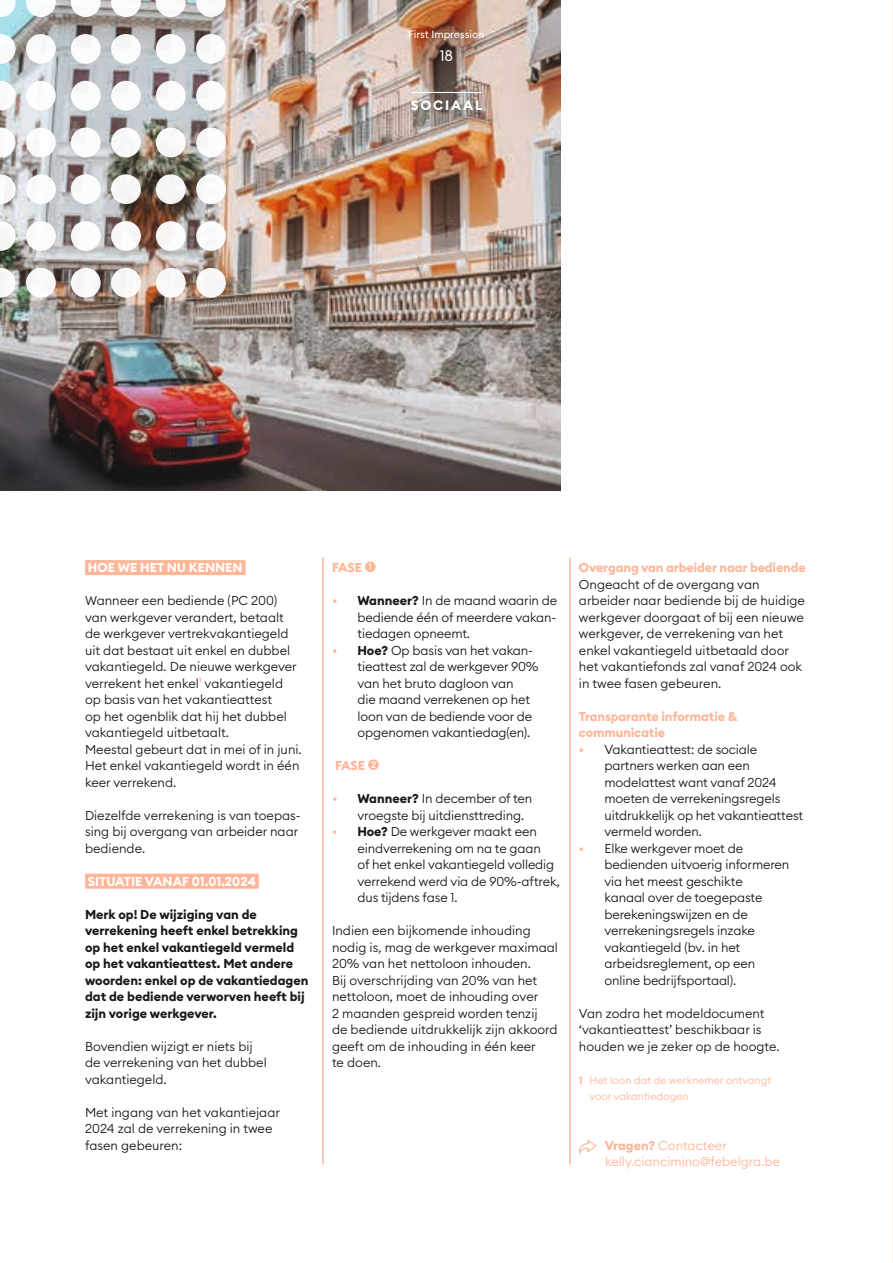
<style>
.page{position:relative;width:893px;height:1263px;background:#fff}
.page>*{position:absolute;margin:0;border:0;box-sizing:border-box;transform-origin:0 0}
.t1{font:15px "Euclid Circular B";color:#fff}
.t2{font:700 13.5px "Euclid Circular B";letter-spacing:.14em;color:#fff}
.t3{font:300 12.75px/16.5px "Euclid Circular B";letter-spacing:-.005em;color:#171818}
.t4{font:700 12.75px/16.5px "Euclid Circular B";color:#171818}
.t5{font:700 12.75px/16.5px "Euclid Circular B";letter-spacing:-.01em;color:#ffb597}
.t6{font:300 12.75px/16.5px "Euclid Circular B";color:#ffb597}
.t7{font:700 12.75px "Euclid Circular B";color:#fff}
.t8{font:300 10.5px/16.5px "Euclid Circular B";color:#ffb597}
.t9{font:10.5px "Euclid Circular B";color:#fff}
.s1{color:#ffb597}
.s2{font-weight:700}
.s3{font-weight:700;color:#ffb597}
</style>
<div class="page">
<hr style="left:892px;top:0;width:1px;height:1263px;background:#fff3ea">
<img style="left:0;top:0;width:561px;height:490px">
<div style="left:85px;top:560px;width:161px;height:15px;background:#ffb597"></div>
<div style="left:85px;top:874px;width:174px;height:15px;background:#ffb597"></div>
<div style="left:365px;top:561px;width:11px;height:11px;background:#ffb597;border-radius:50%"></div>
<div style="left:368px;top:759px;width:11px;height:11px;background:#ffb597;border-radius:50%"></div>
<svg style="left:579px;top:1139px;width:18px;height:16px"></svg>
<hr style="left:323px;top:558px;width:1px;height:606px;background:#ffb597">
<hr style="left:570px;top:558px;width:1px;height:606px;background:#ffb597">
<hr style="left:412px;top:92px;width:69px;height:1px;background:#fff">
<svg style="left:0;top:0;width:16px;height:17px"></svg>
<svg style="left:71px;top:0;width:30px;height:17px"></svg>
<svg style="left:156px;top:0;width:30px;height:17px"></svg>
<svg style="left:0;top:34px;width:16px;height:30px"></svg>
<div style="left:71px;top:34px;width:30px;height:30px;background:#fff;border-radius:50%"></div>
<div style="left:156px;top:34px;width:30px;height:30px;background:#fff;border-radius:50%"></div>
<svg style="left:0;top:81px;width:16px;height:30px"></svg>
<div style="left:71px;top:81px;width:30px;height:30px;background:#fff;border-radius:50%"></div>
<div style="left:156px;top:81px;width:30px;height:30px;background:#fff;border-radius:50%"></div>
<svg style="left:0;top:128px;width:16px;height:29px"></svg>
<div style="left:71px;top:128px;width:30px;height:29px;background:#fff;border-radius:50%"></div>
<div style="left:156px;top:128px;width:30px;height:29px;background:#f9f8f8;border-radius:50%"></div>
<svg style="left:0;top:174px;width:16px;height:30px"></svg>
<div style="left:71px;top:174px;width:30px;height:30px;background:#fff;border-radius:50%"></div>
<div style="left:156px;top:174px;width:30px;height:30px;background:#f5f5f4;border-radius:50%"></div>
<svg style="left:0;top:221px;width:16px;height:30px"></svg>
<div style="left:71px;top:221px;width:30px;height:30px;background:#fff;border-radius:50%"></div>
<div style="left:156px;top:221px;width:30px;height:30px;background:#faf6f5;border-radius:50%"></div>
<svg style="left:0;top:268px;width:16px;height:30px"></svg>
<div style="left:71px;top:268px;width:30px;height:30px;background:#f8f7f7;border-radius:50%"></div>
<div style="left:156px;top:268px;width:30px;height:30px;background:#f8f8f9;border-radius:50%"></div>
<svg style="left:26px;top:0;width:30px;height:17px"></svg>
<svg style="left:111px;top:0;width:30px;height:17px"></svg>
<svg style="left:196px;top:0;width:30px;height:17px"></svg>
<div style="left:26px;top:34px;width:30px;height:30px;background:#fff;border-radius:50%"></div>
<div style="left:111px;top:34px;width:30px;height:30px;background:#fff;border-radius:50%"></div>
<div style="left:196px;top:34px;width:30px;height:30px;background:#fff;border-radius:50%"></div>
<div style="left:26px;top:81px;width:30px;height:30px;background:#fff;border-radius:50%"></div>
<div style="left:111px;top:81px;width:30px;height:30px;background:#fff;border-radius:50%"></div>
<div style="left:196px;top:81px;width:30px;height:30px;background:#fff;border-radius:50%"></div>
<div style="left:26px;top:128px;width:30px;height:29px;background:#fff;border-radius:50%"></div>
<div style="left:111px;top:128px;width:30px;height:29px;background:#f8f8f7;border-radius:50%"></div>
<div style="left:196px;top:128px;width:30px;height:29px;background:#fff;border-radius:50%"></div>
<div style="left:26px;top:174px;width:30px;height:30px;background:#fff;border-radius:50%"></div>
<div style="left:111px;top:174px;width:30px;height:30px;background:#f6f6f5;border-radius:50%"></div>
<div style="left:196px;top:174px;width:30px;height:30px;background:#fff;border-radius:50%"></div>
<div style="left:26px;top:221px;width:30px;height:30px;background:#fff;border-radius:50%"></div>
<div style="left:111px;top:221px;width:30px;height:30px;background:#f8f8f7;border-radius:50%"></div>
<div style="left:196px;top:221px;width:30px;height:30px;background:#fff;border-radius:50%"></div>
<div style="left:26px;top:268px;width:30px;height:30px;background:#fff;border-radius:50%"></div>
<div style="left:111px;top:268px;width:30px;height:30px;background:#f8f7f7;border-radius:50%"></div>
<div style="left:196px;top:268px;width:30px;height:30px;background:#f9f7f6;border-radius:50%"></div>
<p class="t9" style="left:408px;top:28px;width:78px">First Impression</p>
<p class="t1" style="left:440px;top:46px;width:15px">18</p>
<p class="t2" style="left:411px;top:97px;width:73px">SOCIAAL</p>
<p class="t7" style="left:88px;top:559px;width:156px">HOE WE HET NU KENNEN</p>
<p class="t3" style="left:85px;top:592px;width:218px">Wanneer een bediende (PC 200) van werkgever verandert, betaalt de werkgever vertrekvakantiegeld uit dat bestaat uit enkel en dubbel vakantiegeld. De nieuwe werkgever verrekent het enkel<sup>1</sup> vakantiegeld op basis van het vakantieattest<br>op het ogenblik dat hij het dubbel vakantiegeld uitbetaalt.<br>Meestal gebeurt dat in mei of in juni.<br>Het enkel vakantiegeld wordt in één keer verrekend.</p>
<p class="t3" style="left:85px;top:807px;width:217px">Diezelfde verrekening is van toepas&shy;sing bij overgang van arbeider naar bediende.</p>
<p class="t7" style="left:88px;top:873px;width:169px">SITUATIE VANAF 01.01.2024</p>
<p class="t4" style="left:85px;top:906px;width:225px">Merk op! De wijziging van de verrekening heeft enkel betrekking op het enkel vakantiegeld vermeld op het vakantieattest. Met andere woorden: enkel op de vakantiedagen dat de bediende verworven heeft bij zijn vorige werkgever.</p>
<p class="t3" style="left:85px;top:1038px;width:183px">Bovendien wijzigt er niets bij de verrekening van het dubbel vakantiegeld.</p>
<p class="t3" style="left:85px;top:1104px;width:196px">Met ingang van het vakantiejaar<br>2024 zal de verrekening in twee fasen gebeuren:</p>
<p class="t5" style="left:332px;top:559px;width:41px">FASE <sup>1</sup></p>
<p class="t3" style="left:357px;top:592px;width:201px;text-align:justify;text-indent:-26px"><span class="s1">•</span> <span class="s2">Wanneer?</span> In de maand waarin de bediende één of meerdere vakan&shy;tiedagen opneemt.</p>
<p class="t3" style="left:357px;top:642px;width:182px;text-indent:-26px"><span class="s1">•</span> <span class="s2">Hoe?</span> Op basis van het vakan&shy;tieattest zal de werkgever 90% van het bruto dagloon van<br>die maand verrekenen op het loon van de bediende voor de opgenomen vakantiedag(en).</p>
<p class="t5" style="left:335px;top:757px;width:42px">FASE <sup>2</sup></p>
<p class="t3" style="left:357px;top:790px;width:176px;text-indent:-26px"><span class="s1">•</span> <span class="s2">Wanneer?</span> In december of ten vroegste bij uitdiensttreding.</p>
<p class="t3" style="left:357px;top:823px;width:204px;text-indent:-26px"><span class="s3">•</span> <span class="s2">Hoe?</span> De werkgever maakt een eindverrekening om na te gaan<br>of het enkel vakantiegeld volledig verrekend werd via de 90%-aftrek, dus tijdens fase 1.</p>
<p class="t3" style="left:332px;top:922px;width:227px">Indien een bijkomende inhouding nodig is, mag de werkgever maximaal<br>20% van het nettoloon inhouden.<br>Bij overschrijding van 20% van het nettoloon, moet de inhouding over<br>2 maanden gespreid worden tenzij<br>de bediende uitdrukkelijk zijn akkoord geeft om de inhouding in één keer<br>te doen.</p>
<p class="t5" style="left:579px;top:559px;width:228px">Overgang van arbeider naar bediende</p>
<p class="t3" style="left:579px;top:576px;width:227px">Ongeacht of de overgang van arbeider naar bediende bij de huidige werkgever doorgaat of bij een nieuwe werkgever, de verrekening van het enkel vakantiegeld uitbetaald door het vakantiefonds zal vanaf 2024 ook in twee fasen gebeuren.</p>
<p class="t5" style="left:579px;top:708px;width:160px">Transparante informatie &amp; communicatie</p>
<p class="t3" style="left:604px;top:741px;width:200px;text-indent:-26px"><span class="s1">•</span> Vakantieattest: de sociale partners werken aan een modelattest want vanaf 2024 moeten de verrekeningsregels uitdrukkelijk op het vakantieattest vermeld worden.</p>
<p class="t3" style="left:604px;top:840px;width:186px;text-indent:-26px"><span class="s1">•</span> Elke werkgever moet de bedienden uitvoerig informeren via het meest geschikte<br>kanaal over de toegepaste berekeningswijzen en de verrekeningsregels inzake vakantiegeld (bv. in het arbeidsreglement, op een online bedrijfsportaal).</p>
<p class="t3" style="left:579px;top:1004px;width:202px">Van zodra het modeldocument ‘vakantieattest’ beschikbaar is houden we je zeker op de hoogte.</p>
<p class="t8" style="left:590px;top:1071px;width:183px;text-indent:-11px"><span class="s2">1</span> Het loon dat de werknemer ontvangt voor vakantiedagen</p>
<p class="t6" style="left:605px;top:1137px;width:177px"><span class="s2">Vragen?</span> Contacteer kelly.ciancimino@febelgra.be</p>
</div>
